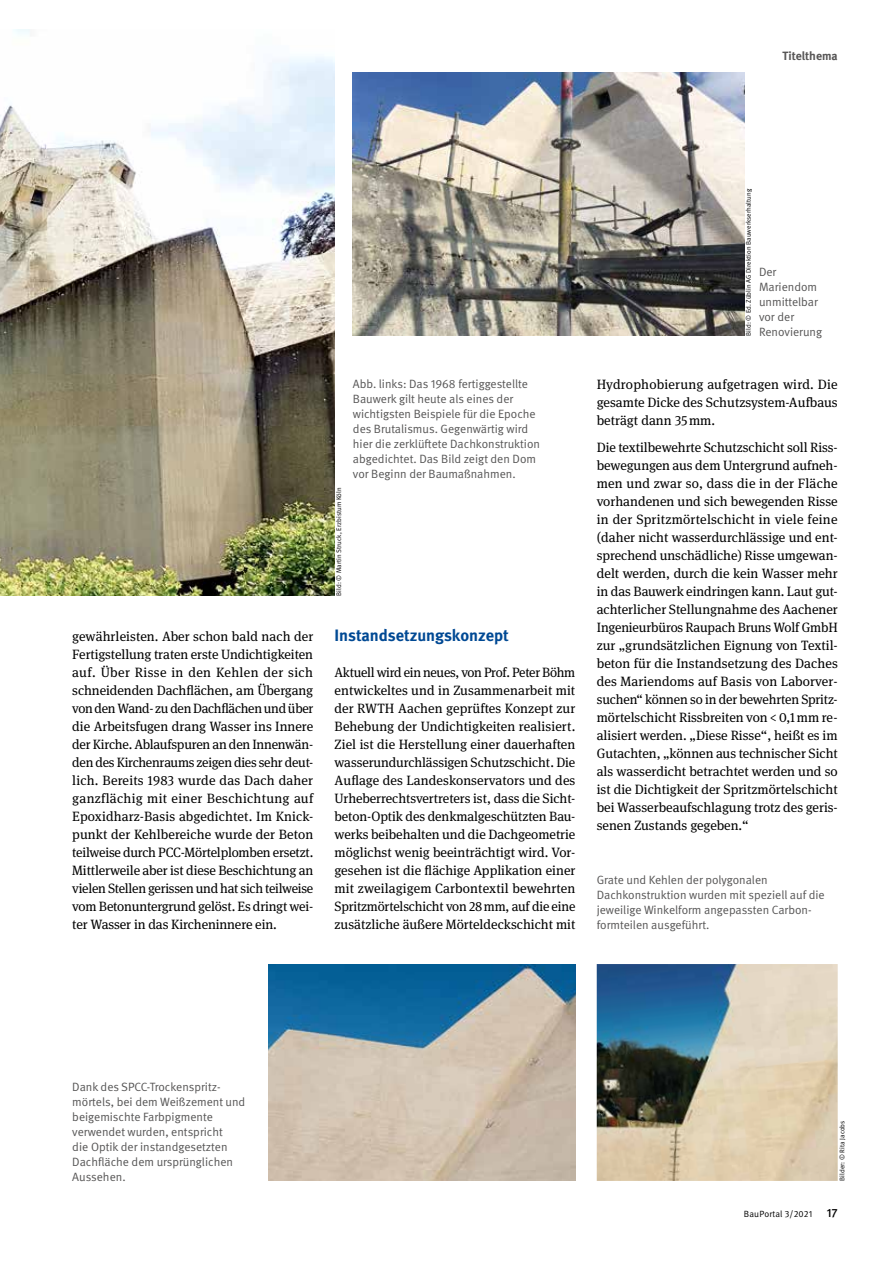
<style>
.page{position:relative;width:893px;height:1263px;background:#fff}
.page>*{position:absolute;margin:0;border:0;box-sizing:border-box;transform-origin:0 0}
.Zw_Head_A{font:700 16.5px "DGUV Meta";color:#004994}
.txt{font:13.5px/18px "DGUV Meta Serif";letter-spacing:-.005em;color:#000;text-align:justify}
.BU{font:12px/15px "DGUV Meta";color:#575656}
.t1{font:700 12px "DGUV Meta";color:#575656}
.t2{font:9px "DGUV Meta";letter-spacing:.02em;color:#000}
.t3{font:6.75px "DGUV Meta";letter-spacing:.01em;color:#000}
.s1{font-weight:500;font-size:12px}
</style>
<div class="page">
<img style="left:353px;top:72px;width:391px;height:264px">
<img style="left:269px;top:964px;width:306px;height:217px">
<img style="left:597px;top:964px;width:241px;height:217px">
<img style="left:0;top:30px;width:334px;height:566px">
<p class="t1" style="left:782px;top:49px;width:57px">Titelthema</p>
<p class="t3" style="left:335px;top:596px;width:110px;rotate:-90deg">Bild: © Martin Struck, Erzbistum Köln</p>
<p class="BU" style="left:353px;top:377px;width:189px">Abb. links: Das 1968 fertiggestellte Bauwerk gilt heute als eines der wichtigsten Beispiele für die Epoche des Brutalismus. Gegenwärtig wird hier die zerklüftete Dachkonstruktion abgedichtet. Das Bild zeigt den Dom vor Beginn der Baumaßnahmen.</p>
<p class="txt" style="left:72px;top:627px;width:243px;text-align:left">gewährleisten. Aber schon bald nach der Fertigstellung traten erste Undichtigkeiten auf. Über Risse in den Kehlen der sich schneidenden Dachflächen, am Übergang von den Wand- zu den Dachflächen und über die Arbeitsfugen drang Wasser ins Innere der Kirche. Ablaufspuren an den Innenwän&shy;den des Kirchenraums zeigen dies sehr deut&shy;lich. Bereits 1983 wurde das Dach daher ganzflächig mit einer Beschichtung auf Epoxidharz-Basis abgedichtet. Im Knick&shy;punkt der Kehlbereiche wurde der Beton teilweise durch PCC-Mörtelplomben ersetzt.<br>Mittlerweile aber ist diese Beschichtung an vielen Stellen gerissen und hat sich teilweise vom Betonuntergrund gelöst. Es dringt wei&shy;ter Wasser in das Kircheninnere ein.</p>
<p class="Zw_Head_A" style="left:334px;top:625px;width:176px">Instandsetzungskonzept</p>
<p class="txt" style="left:334px;top:663px;width:242px">Aktuell wird ein neues, von Prof. Peter Böhm entwickeltes und in Zusammenarbeit mit der RWTH Aachen geprüftes Konzept zur Behebung der Undichtigkeiten realisiert.<br>Ziel ist die Herstellung einer dauerhaften wasserundurchlässigen Schutzschicht. Die Auflage des Landeskonservators und des Urheberrechtsvertreters ist, dass die Sicht&shy;beton-Optik des denkmalgeschützten Bau&shy;werks beibehalten und die Dachgeometrie möglichst wenig beeinträchtigt wird. Vor&shy;gesehen ist die flächige Applikation einer mit zweilagigem Carbontextil bewehrten Spritzmörtelschicht von 28mm, auf die eine zusätzliche äußere Mörteldeckschicht mit</p>
<p class="t3" style="left:745px;top:336px;width:149px;rotate:-90deg">Bild: © Ed. Züblin AG Direktion Bauwerkserhaltung</p>
<p class="BU" style="left:759px;top:265px;width:65px">Der<br>Mariendom unmittelbar vor der<br>Renovierung</p>
<p class="txt" style="left:597px;top:375px;width:243px">Hydrophobierung aufgetragen wird. Die gesamte Dicke des Schutzsystem-Aufbaus beträgt dann 35mm.</p>
<p class="txt" style="left:597px;top:438px;width:243px">Die textilbewehrte Schutzschicht soll Riss&shy;bewegungen aus dem Untergrund aufneh&shy;men und zwar so, dass die in der Fläche vorhandenen und sich bewegenden Risse in der Spritzmörtelschicht in viele feine (daher nicht wasserdurchlässige und ent&shy;sprechend unschädliche) Risse umgewan&shy;delt werden, durch die kein Wasser mehr in das Bauwerk eindringen kann. Laut gut&shy;achterlicher Stellungnahme des Aachener Ingenieurbüros Raupach Bruns Wolf GmbH zur „grundsätzlichen Eignung von Textil&shy;beton für die Instandsetzung des Daches des Mariendoms auf Basis von Laborver&shy;suchen“ können so in der bewehrten Spritz&shy;mörtelschicht Rissbreiten von &lt; 0,1mm re&shy;alisiert werden. „Diese Risse“, heißt es im Gutachten, „können aus technischer Sicht als wasserdicht betrachtet werden und so ist die Dichtigkeit der Spritzmörtelschicht bei Wasserbeaufschlagung trotz des geris&shy;senen Zustands gegeben.“</p>
<p class="BU" style="left:597px;top:873px;width:229px">Grate und Kehlen der polygonalen Dachkonstruktion wurden mit speziell auf die jeweilige Winkelform angepassten Carbon&shy;formteilen ausgeführt.</p>
<p class="BU" style="left:72px;top:1080px;width:175px">Dank des SPCC-Trockenspritz&shy;mörtels, bei dem Weißzement und beigemischte Farbpigmente verwendet wurden, entspricht<br>die Optik der instandgesetzten<br>Dachfläche dem ursprünglichen<br>Aussehen.</p>
<p class="t3" style="left:838px;top:1181px;width:62px;rotate:-90deg">Bilder: © Rita Jacobs</p>
<p class="t2" style="left:744px;top:1208px;width:95px">BauPortal 3/2021 <span class="s1">17</span></p>
</div>
